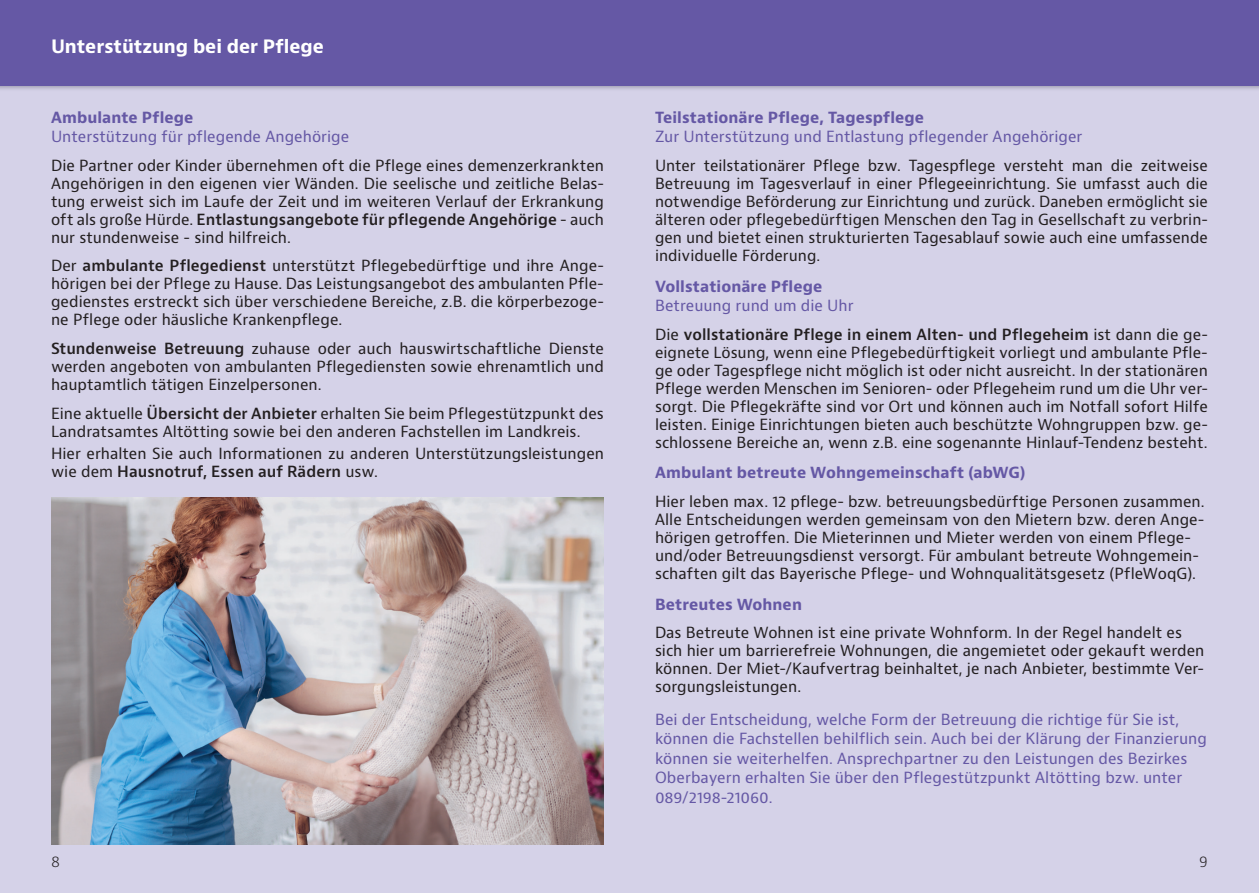
<style>
.page{position:relative;width:1259px;height:893px;background:#d5d2e8}
.page>*{position:absolute;margin:0;border:0;box-sizing:border-box;transform-origin:0 0}
.t1{font:700 18px "Bernino Sans";letter-spacing:-.005em;color:#fff}
.t2{font:15px/18px "Bernino Sans";color:#231f20;text-align:justify}
.t3{font:15px/19.5px "Bernino Sans";color:#6558a5}
.t4{font:700 15px "Bernino Sans";letter-spacing:.005em;color:#6558a5}
.t5{font:600 15px/28.7px "Bernino Sans";letter-spacing:.005em;color:#231f20}
.t6{font:300 15px "Bernino Sans";color:#231f20}
.s1{font-weight:600}
.s2{font-weight:400;color:#6558a5}
.s3{font-weight:400}
</style>
<div class="page">
<div style="left:0;top:0;width:1259px;height:85px;background:#6558a5"></div>
<img style="left:51px;top:497px;width:553px;height:347px">
<p class="t1" style="left:51px;top:35px;width:274px">Unterstützung bei der Pflege</p>
<p class="t4" style="left:51px;top:107px;width:144px">Ambulante Pflege</p>
<p class="t3" style="left:51px;top:127px;width:300px">Unterstützung für pflegende Angehörige</p>
<p class="t2" style="left:51px;top:157px;width:554px">Die Partner oder Kinder übernehmen oft die Pflege eines demenzerkrankten Angehörigen in den eigenen vier Wänden. Die seelische und zeitliche Belas&shy;tung erweist sich im Laufe der Zeit und im weiteren Verlauf der Erkrankung oft als große Hürde. <span class="s1">Entlastungsangebote für pflegende Angehörige</span> - auch nur stundenweise - sind hilfreich.</p>
<p class="t2" style="left:51px;top:257px;width:554px">Der <span class="s1">ambulante Pflegedienst</span> unterstützt Pflegebedürftige und ihre Ange&shy;hörigen bei der Pflege zu Hause. Das Leistungsangebot des ambulanten Pfle&shy;gedienstes erstreckt sich über verschiedene Bereiche, z.B. die körperbezoge&shy;ne Pflege oder häusliche Krankenpflege.</p>
<p class="t2" style="left:51px;top:340px;width:554px"><span class="s1">Stundenweise Betreuung</span> zuhause oder auch hauswirtschaftliche Dienste werden angeboten von ambulanten Pflegediensten sowie ehrenamtlich und hauptamtlich tätigen Einzelpersonen.</p>
<p class="t2" style="left:51px;top:405px;width:554px">Eine aktuelle <span class="s1">Übersicht der Anbieter</span> erhalten Sie beim Pflegestützpunkt des<br>Landratsamtes Altötting sowie bei den anderen Fachstellen im Landkreis.</p>
<p class="t2" style="left:51px;top:445px;width:554px">Hier erhalten Sie auch Informationen zu anderen Unterstützungsleistungen wie dem <span class="s1">Hausnotruf, Essen auf Rädern</span> usw.</p>
<p class="t4" style="left:655px;top:107px;width:271px">Teilstationäre Pflege, Tagespflege</p>
<p class="t3" style="left:655px;top:127px;width:429px">Zur Unterstützung und Entlastung pflegender Angehöriger</p>
<p class="t2" style="left:655px;top:157px;width:554px">Unter teilstationärer Pflege bzw. Tagespflege versteht man die zeitweise Betreuung im Tagesverlauf in einer Pflegeeinrichtung. Sie umfasst auch die notwendige Beförderung zur Einrichtung und zurück. Daneben ermöglicht sie älteren oder pflegebedürftigen Menschen den Tag in Gesellschaft zu verbrin&shy;gen und bietet einen strukturierten Tagesablauf sowie auch eine umfassende individuelle Förderung.</p>
<p class="t4" style="left:655px;top:276px;width:169px">Vollstationäre Pflege</p>
<p class="t5" style="left:655px;top:292px;width:554px"><span class="s2">Betreuung rund um die Uhr<br></span><span class="s3">Die</span> vollstationäre Pflege in einem Alten- und Pflegeheim <span class="s3">ist dann die ge-</span></p>
<p class="t2" style="left:655px;top:344px;width:554px">eignete Lösung, wenn eine Pflegebedürftigkeit vorliegt und ambulante Pfle&shy;ge oder Tagespflege nicht möglich ist oder nicht ausreicht. In der stationären Pflege werden Menschen im Senioren- oder Pflegeheim rund um die Uhr ver&shy;sorgt. Die Pflegekräfte sind vor Ort und können auch im Notfall sofort Hilfe leisten. Einige Einrichtungen bieten auch beschützte Wohngruppen bzw. ge&shy;schlossene Bereiche an, wenn z.B. eine sogenannte Hinlauf-Tendenz besteht.</p>
<p class="t4" style="left:655px;top:463px;width:372px">Ambulant betreute Wohngemeinschaft (abWG)</p>
<p class="t2" style="left:655px;top:493px;width:551px;text-align:left">Hier leben max. 12 pflege- bzw. betreuungsbedürftige Personen zusammen.<br>Alle Entscheidungen werden gemeinsam von den Mietern bzw. deren Ange&shy;hörigen getroffen. Die Mieterinnen und Mieter werden von einem Pflege&shy;und/oder Betreuungsdienst versorgt. Für ambulant betreute Wohngemein&shy;schaften gilt das Bayerische Pflege- und Wohnqualitätsgesetz (PfleWoqG).</p>
<p class="t4" style="left:655px;top:595px;width:148px">Betreutes Wohnen</p>
<p class="t2" style="left:655px;top:624px;width:551px;text-align:left">Das Betreute Wohnen ist eine private Wohnform. In der Regel handelt es sich hier um barrierefreie Wohnungen, die angemietet oder gekauft werden können. Der Miet-/Kaufvertrag beinhaltet, je nach Anbieter, bestimmte Ver&shy;sorgungsleistungen.</p>
<p class="t3" style="left:655px;top:710px;width:553px">Bei der Entscheidung, welche Form der Betreuung die richtige für Sie ist, können die Fachstellen behilflich sein. Auch bei der Klärung der Finanzierung können sie weiterhelfen. Ansprechpartner zu den Leistungen des Bezirkes Oberbayern erhalten Sie über den Pflegestützpunkt Altötting bzw. unter 089/2198-21060.</p>
<p class="t6" style="left:51px;top:852px;width:10px">8</p>
<p class="t6" style="left:1199px;top:852px;width:10px">9</p>
</div>
